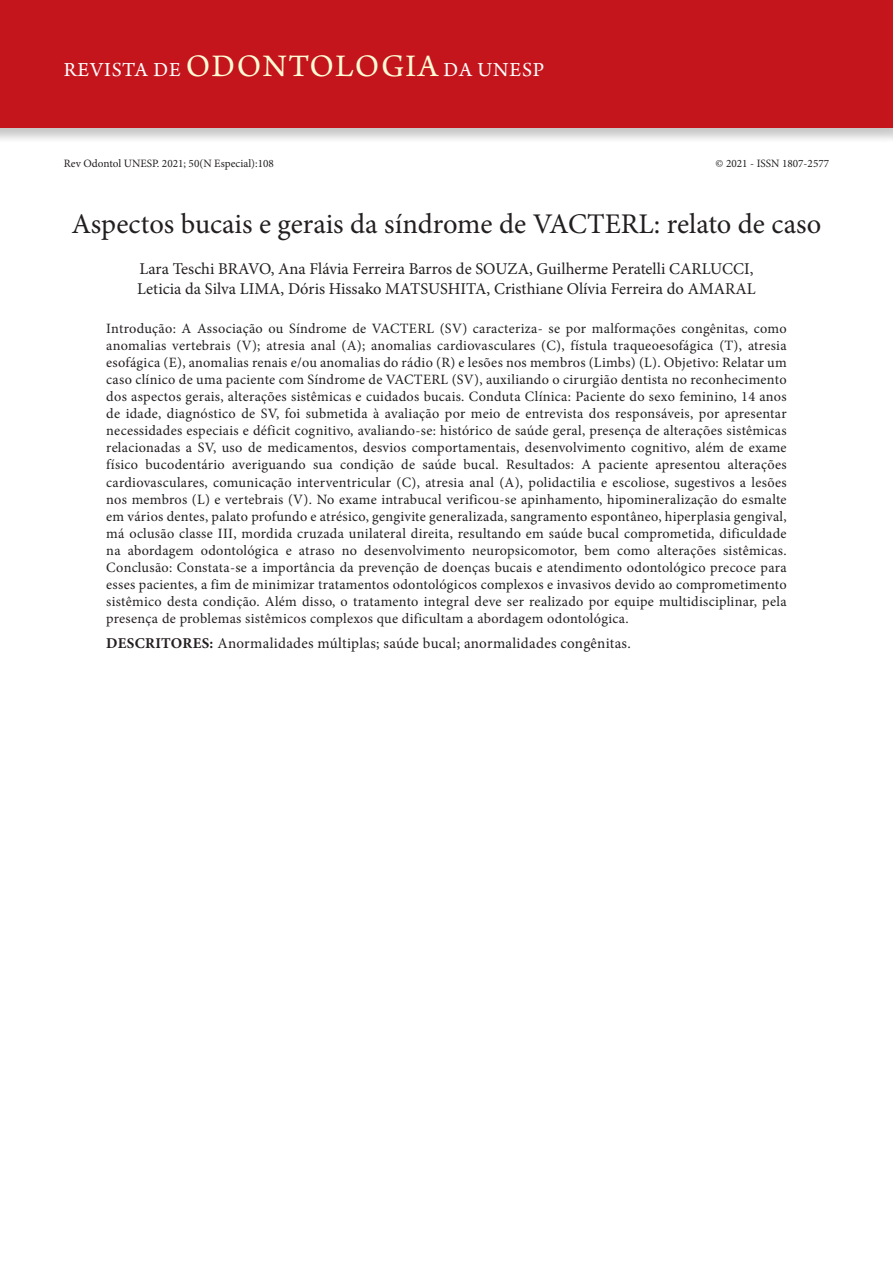
<style>
.page{position:relative;width:893px;height:1263px;background:#fff}
.page>*{position:absolute;margin:0;border:0;box-sizing:border-box;transform-origin:0 0}
.ArticleTitle{font:28.5px "Minion Pro";color:#231f20}
.t1{font:21px "Arno Pro";letter-spacing:.04em;color:#fff}
.Authors{font:16.5px/19.8px "Minion Pro";color:#231f20}
.Keywords{font:15px "Minion Pro";letter-spacing:.02em;color:#231f20}
.Abstract{font:14.25px/17.1px "Minion Pro";letter-spacing:.02em;color:#231f20;text-align:justify}
.t2{font:11.25px "Minion Pro";color:#231f20}
.s1{font-size:33px;color:#fffcd5}
.s2{font-weight:700}
</style>
<div class="page">
<div style="left:0;top:0;width:893px;height:144px;background:#231f20;opacity:.25"></div>
<div style="left:0;top:0;width:893px;height:128px;background:#c4151c"></div>
<h2 class="t1" style="left:64px;top:58px;width:482px">REVISTA DE <span class="s1">ODONTOLOGIA</span> DA UNESP</h2>
<p class="t2" style="left:64px;top:156px;width:212px">Rev Odontol UNESP. 2021; 50(N Especial):108</p>
<p class="t2" style="left:715px;top:156px;width:115px">© 2021 - ISSN 1807-2577</p>
<p class="ArticleTitle" style="left:72px;top:205px;width:751px">Aspectos bucais e gerais da síndrome de VACTERL: relato de caso</p>
<p class="Authors" style="left:137px;top:259px;width:620px">Lara Teschi BRAVO, Ana Flávia Ferreira Barros de SOUZA, Guilherme Peratelli CARLUCCI,<br>Leticia da Silva LIMA, Dóris Hissako MATSUSHITA, Cristhiane Olívia Ferreira do AMARAL</p>
<p class="Abstract" style="left:106px;top:320px;width:682px">Introdução: A Associação ou Síndrome de VACTERL (SV) caracteriza- se por malformações congênitas, como anomalias vertebrais (V); atresia anal (A); anomalias cardiovasculares (C), fístula traqueoesofágica (T), atresia esofágica (E), anomalias renais e/ou anomalias do rádio (R) e lesões nos membros (Limbs) (L). Objetivo: Relatar um caso clínico de uma paciente com Síndrome de VACTERL (SV), auxiliando o cirurgião dentista no reconhecimento dos aspectos gerais, alterações sistêmicas e cuidados bucais. Conduta Clínica: Paciente do sexo feminino, 14 anos de idade, diagnóstico de SV, foi submetida à avaliação por meio de entrevista dos responsáveis, por apresentar necessidades especiais e déficit cognitivo, avaliando-se: histórico de saúde geral, presença de alterações sistêmicas relacionadas a SV, uso de medicamentos, desvios comportamentais, desenvolvimento cognitivo, além de exame físico bucodentário averiguando sua condição de saúde bucal. Resultados: A paciente apresentou alterações cardiovasculares, comunicação interventricular (C), atresia anal (A), polidactilia e escoliose, sugestivos a lesões nos membros (L) e vertebrais (V). No exame intrabucal verificou-se apinhamento, hipomineralização do esmalte em vários dentes, palato profundo e atrésico, gengivite generalizada, sangramento espontâneo, hiperplasia gengival, má oclusão classe III, mordida cruzada unilateral direita, resultando em saúde bucal comprometida, dificuldade na abordagem odontológica e atraso no desenvolvimento neuropsicomotor, bem como alterações sistêmicas.<br>Conclusão: Constata-se a importância da prevenção de doenças bucais e atendimento odontológico precoce para esses pacientes, a fim de minimizar tratamentos odontológicos complexos e invasivos devido ao comprometimento sistêmico desta condição. Além disso, o tratamento integral deve ser realizado por equipe multidisciplinar, pela presença de problemas sistêmicos complexos que dificultam a abordagem odontológica.</p>
<p class="Keywords" style="left:106px;top:633px;width:526px"><span class="s2">DESCRITORES:</span> Anormalidades múltiplas; saúde bucal; anormalidades congênitas.</p>
</div>
